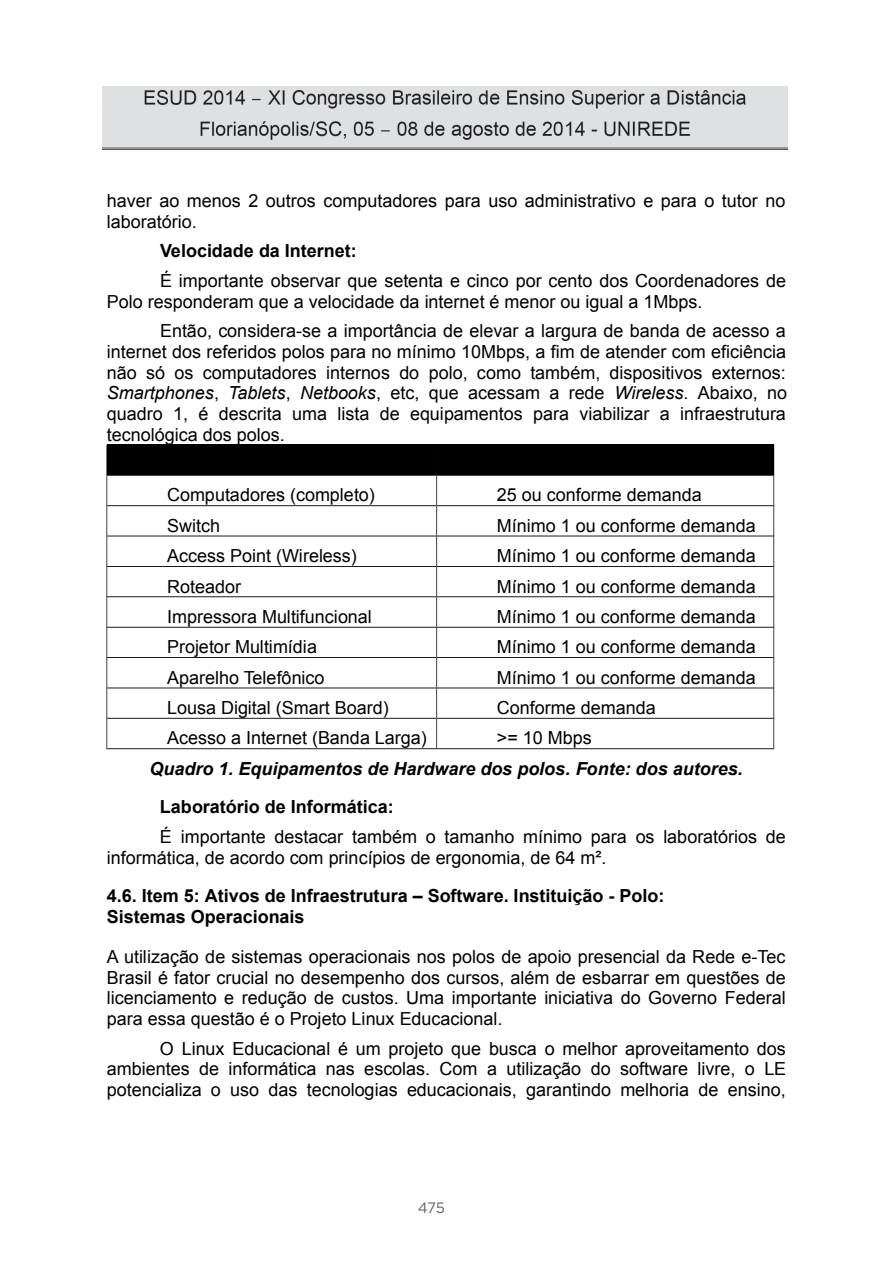
<style>
.page{position:relative;width:893px;height:1263px;background:#fff}
.page>*{position:absolute;margin:0;border:0;box-sizing:border-box;transform-origin:0 0}
.t1{font:18px/20.7px "Arial";color:#000}
.t2{font:700 18px/20.7px "Arial";color:#000}
.t3{font:italic 700 18px "Arial";letter-spacing:-.005em;color:#000}
.t4{font:15px "Gotham";color:#636366}
.s1{font-style:italic}
</style>
<div class="page">
<div style="left:107px;top:444px;width:330px;height:31px;background:#000"></div>
<div style="left:437px;top:444px;width:337px;height:31px;background:#000"></div>
<svg style="left:106px;top:445px;width:668px;height:304px"></svg>
<img style="left:102px;top:86px;width:685px;height:64px">
<p class="t1" style="left:107px;top:190px;width:680px">haver ao menos 2 outros computadores para uso administrativo e para o tutor no laboratório.</p>
<p class="t2" style="left:160px;top:241px;width:198px">Velocidade da Internet:</p>
<p class="t1" style="left:107px;top:270px;width:681px;text-indent:53px">É importante observar que setenta e cinco por cento dos Coordenadores de<br>Polo responderam que a velocidade da internet é menor ou igual a 1Mbps.</p>
<p class="t1" style="left:107px;top:321px;width:682px;text-align:justify;text-indent:53px">Então, considera-se a importância de elevar a largura de banda de acesso a internet dos referidos polos para no mínimo 10Mbps, a fim de atender com eficiência não só os computadores internos do polo, como também, dispositivos externos:<br><span class="s1">Smartphones</span>, <span class="s1">Tablets</span>, <span class="s1">Netbooks</span>, etc, que acessam a rede <span class="s1">Wireless</span>. Abaixo, no quadro 1, é descrita uma lista de equipamentos para viabilizar a infraestrutura tecnológica dos polos.</p>
<p class="t1" style="left:167px;top:485px;width:209px">Computadores (completo)</p>
<p class="t1" style="left:497px;top:485px;width:206px">25 ou conforme demanda</p>
<p class="t1" style="left:167px;top:515px;width:55px">Switch</p>
<p class="t1" style="left:497px;top:515px;width:260px">Mínimo 1 ou conforme demanda</p>
<p class="t1" style="left:167px;top:546px;width:191px">Access Point (Wireless)</p>
<p class="t1" style="left:497px;top:546px;width:260px">Mínimo 1 ou conforme demanda</p>
<p class="t1" style="left:167px;top:576px;width:75px">Roteador</p>
<p class="t1" style="left:497px;top:576px;width:260px">Mínimo 1 ou conforme demanda</p>
<p class="t1" style="left:167px;top:606px;width:206px">Impressora Multifuncional</p>
<p class="t1" style="left:497px;top:606px;width:260px">Mínimo 1 ou conforme demanda</p>
<p class="t1" style="left:167px;top:637px;width:151px">Projetor Multimídia</p>
<p class="t1" style="left:497px;top:637px;width:260px">Mínimo 1 ou conforme demanda</p>
<p class="t1" style="left:167px;top:667px;width:159px">Aparelho Telefônico</p>
<p class="t1" style="left:497px;top:667px;width:260px">Mínimo 1 ou conforme demanda</p>
<p class="t1" style="left:167px;top:697px;width:223px">Lousa Digital (Smart Board)</p>
<p class="t1" style="left:497px;top:697px;width:160px">Conforme demanda</p>
<p class="t1" style="left:167px;top:728px;width:261px">Acesso a Internet (Banda Larga)</p>
<p class="t1" style="left:497px;top:728px;width:96px">&gt;= 10 Mbps</p>
<p class="t3" style="left:150px;top:762px;width:595px">Quadro 1. Equipamentos de Hardware dos polos. Fonte: dos autores.</p>
<p class="t2" style="left:160px;top:797px;width:235px">Laboratório de Informática:</p>
<p class="t1" style="left:107px;top:826px;width:681px;text-indent:53px">É importante destacar também o tamanho mínimo para os laboratórios de informática, de acordo com princípios de ergonomia, de 64 m².</p>
<p class="t2" style="left:107px;top:886px;width:559px">4.6. Item 5: Ativos de Infraestrutura – Software. Instituição - Polo:<br>Sistemas Operacionais</p>
<p class="t1" style="left:107px;top:946px;width:680px;text-align:justify">A utilização de sistemas operacionais nos polos de apoio presencial da Rede e-Tec Brasil é fator crucial no desempenho dos cursos, além de esbarrar em questões de licenciamento e redução de custos. Uma importante iniciativa do Governo Federal para essa questão é o Projeto Linux Educacional.</p>
<p class="t1" style="left:107px;top:1038px;width:681px;text-align:justify;text-indent:53px">O Linux Educacional é um projeto que busca o melhor aproveitamento dos ambientes de informática nas escolas. Com a utilização do software livre, o LE potencializa o uso das tecnologias educacionais, garantindo melhoria de ensino,</p>
<p class="t4" style="left:418px;top:1198px;width:29px">475</p>
</div>
